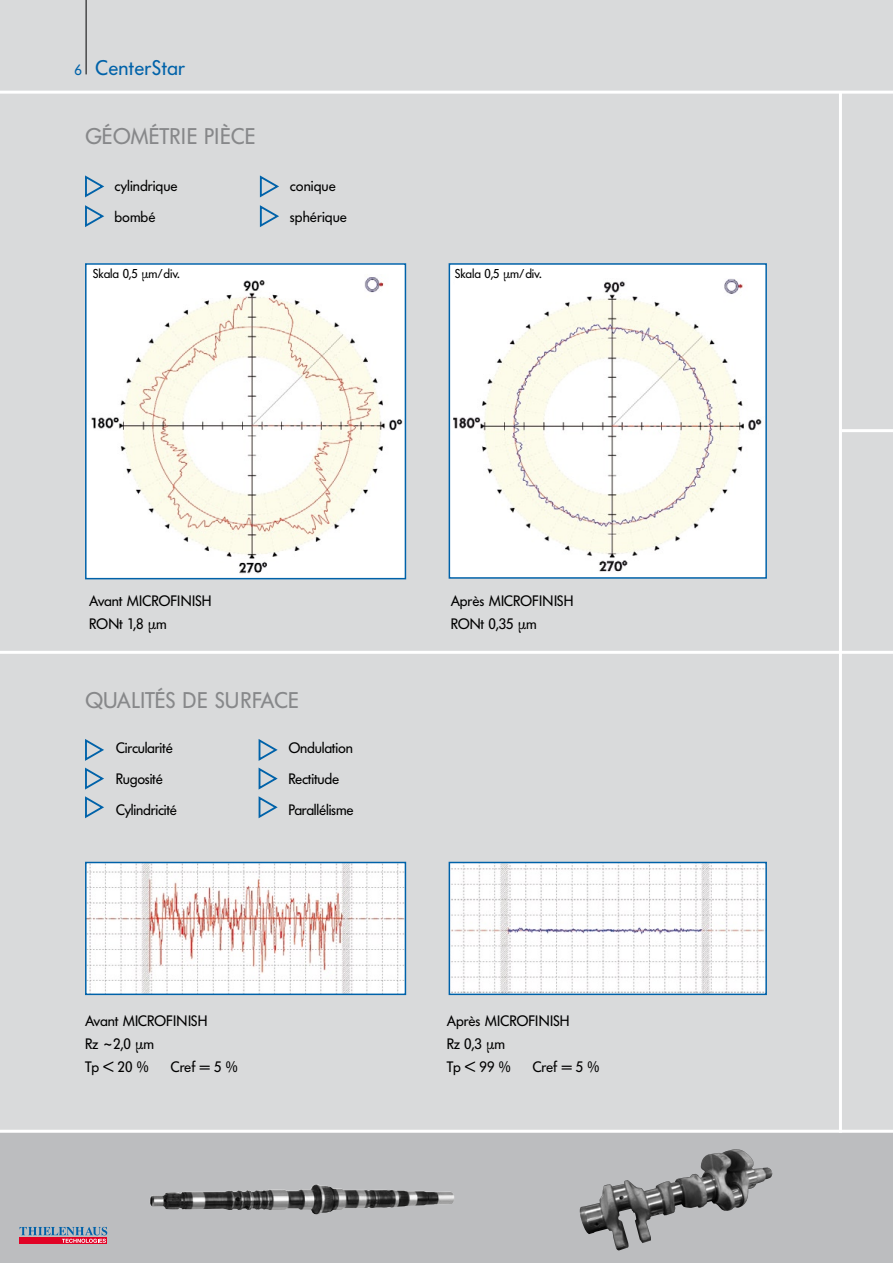
<style>
.page{position:relative;width:893px;height:1263px;background:#fff}
.page>*{position:absolute;margin:0;border:0;box-sizing:border-box;transform-origin:0 0}
.t1{font:22.5px "Futura BQ";color:#87888a}
.t2{font:21px "Futura BQ";letter-spacing:.01em;color:#0062a9}
.t3{font:15px/22.8px "Futura BQ";letter-spacing:-.01em;color:#000}
.t4{font:12.75px "Futura BQ";letter-spacing:-.01em;color:#000}
.s1{font-size:15px}
</style>
<div class="page">
<div style="left:0;top:1132px;width:893px;height:131px;background:#bcbdbf"></div>
<div style="left:20px;top:1237px;width:87px;height:7px;background:#e10225"></div>
<svg style="left:20px;top:1227px;width:87px;height:16px"></svg>
<div style="left:0;top:0;width:893px;height:93px;background:#d9dadb"></div>
<hr style="left:86px;top:0;width:1px;height:74px;background:#000">
<div style="left:0;top:92px;width:893px;height:1039px;background:#d9dadb"></div>
<img style="left:150px;top:1184px;width:233px;height:30px">
<img style="left:88px;top:865px;width:315px;height:127px">
<div style="left:85px;top:862px;width:321px;height:133px;border:2px solid #0062a9"></div>
<img style="left:452px;top:865px;width:312px;height:127px">
<div style="left:449px;top:862px;width:318px;height:133px;border:2px solid #0062a9"></div>
<img style="left:88px;top:266px;width:315px;height:308px">
<div style="left:85px;top:263px;width:321px;height:316px;border:2px solid #0062a9"></div>
<div style="left:93px;top:268px;width:100px;height:24px;background:#fff"></div>
<img style="left:452px;top:266px;width:312px;height:307px">
<div style="left:449px;top:263px;width:318px;height:316px;border:2px solid #0062a9"></div>
<div style="left:455px;top:268px;width:100px;height:24px;background:#fff"></div>
<svg style="left:85px;top:175px;width:19px;height:52px"></svg>
<svg style="left:259px;top:175px;width:20px;height:52px"></svg>
<svg style="left:85px;top:739px;width:19px;height:80px"></svg>
<svg style="left:258px;top:739px;width:20px;height:80px"></svg>
<img style="left:580px;top:1149px;width:185px;height:101px">
<hr style="left:0;top:91px;width:893px;height:3px;background:#fff">
<hr style="left:839px;top:92px;width:3px;height:1040px;background:#fff">
<hr style="left:0;top:1130px;width:893px;height:3px;background:#fff">
<hr style="left:842px;top:429px;width:51px;height:3px;background:#fff">
<hr style="left:0;top:651px;width:893px;height:3px;background:#fff">
<h2 class="t2" style="left:74px;top:55px;width:112px"><span class="s1">6</span> CenterStar</h2>
<h1 class="t1" style="left:85px;top:123px;width:30px">Géométrie</h1>
<h1 class="t1" style="left:204px;top:123px;width:40px">pi èce</h1>
<p class="t3" style="left:114px;top:174px;width:65px">cylindrique</p>
<p class="t3" style="left:290px;top:174px;width:47px">conique</p>
<p class="t3" style="left:114px;top:205px;width:43px">bombé</p>
<p class="t3" style="left:290px;top:205px;width:59px">sphérique</p>
<p class="t4" style="left:93px;top:266px;width:89px">Skala 0,5 µm/div.</p>
<p class="t4" style="left:455px;top:266px;width:89px">Skala 0,5 µm/div.</p>
<p class="t3" style="left:89px;top:590px;width:79px">Avant Microfinish<br>RONt 1,8 µm</p>
<p class="t3" style="left:451px;top:590px;width:88px">Après Microfinish<br>RONt 0,35 µm</p>
<h1 class="t1" style="left:85px;top:687px;width:215px">QUALITÉS DE SURFACE</h1>
<p class="t3" style="left:116px;top:736px;width:59px">Circularité</p>
<p class="t3" style="left:288px;top:736px;width:66px">Ondulation</p>
<p class="t3" style="left:116px;top:767px;width:49px">Rugosité</p>
<p class="t3" style="left:288px;top:767px;width:52px">Rectitude</p>
<p class="t3" style="left:116px;top:798px;width:63px">Cylindricité</p>
<p class="t3" style="left:288px;top:798px;width:67px">Parallélisme</p>
<p class="t3" style="left:85px;top:1009px;width:71px">Avant Microfinish<br>Rz ~2,0 µm<br>Tp &lt; 20 %</p>
<p class="t3" style="left:171px;top:1055px;width:69px">Cref = 5 %</p>
<p class="t3" style="left:447px;top:1009px;width:65px">Après Microfinish<br>Rz 0,3 µm<br>Tp &lt; 99 %</p>
<p class="t3" style="left:532px;top:1055px;width:69px">Cref = 5 %</p>
</div>
